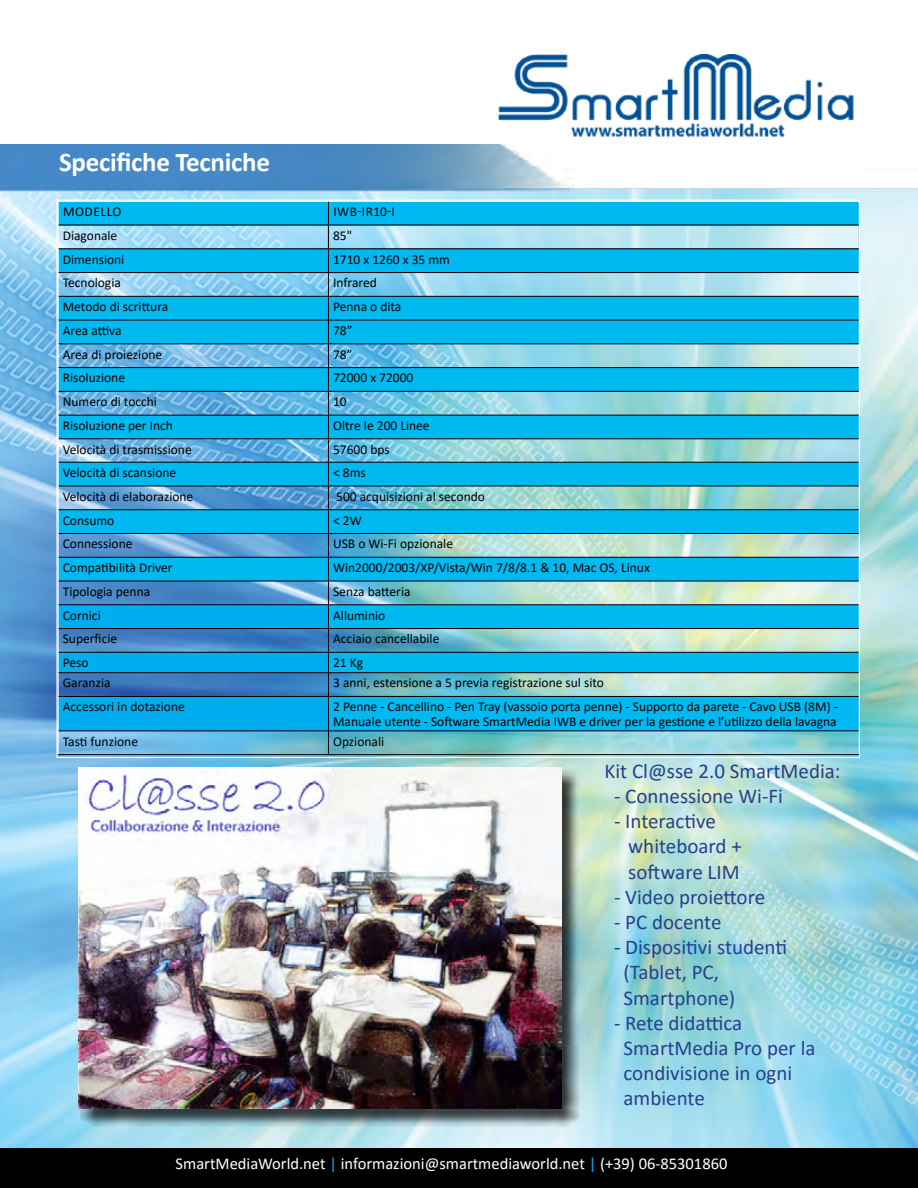
<style>
.page{position:relative;width:918px;height:1188px;background:#fff}
.page>*{position:absolute;margin:0;border:0;box-sizing:border-box;transform-origin:0 0}
.t1{font:700 27px "Calibri";letter-spacing:-.01em;color:#fff}
.t2{font:21px "Calibri";color:#25408f}
.t3{font:16.5px "Calibri";color:#fff}
.t4{font:13.5px/15px "Calibri";color:#000}
.t5{font:13.5px "Calibri";letter-spacing:.04em;color:#000}
.s1{color:#00aeef}
</style>
<div class="page">
<div style="left:0;top:1147px;width:918px;height:41px;background:#000"></div>
<img style="left:498px;top:54px;width:356px;height:83px">
<img style="left:0;top:144px;width:918px;height:1003px">
<svg style="left:329px;top:202px;width:529px;height:528px;background:#48c5e5"></svg>
<hr style="left:328px;top:320px;width:531px;height:1px;background:#000">
<hr style="left:328px;top:343px;width:531px;height:1px;background:#000">
<hr style="left:328px;top:367px;width:531px;height:1px;background:#000">
<hr style="left:328px;top:391px;width:531px;height:1px;background:#000">
<hr style="left:328px;top:415px;width:531px;height:1px;background:#000">
<hr style="left:328px;top:438px;width:531px;height:1px;background:#000">
<hr style="left:328px;top:462px;width:531px;height:1px;background:#000">
<hr style="left:328px;top:486px;width:531px;height:1px;background:#000">
<hr style="left:328px;top:509px;width:531px;height:1px;background:#000">
<hr style="left:328px;top:533px;width:531px;height:1px;background:#000">
<hr style="left:328px;top:557px;width:531px;height:1px;background:#000">
<hr style="left:328px;top:581px;width:531px;height:1px;background:#000">
<hr style="left:328px;top:272px;width:531px;height:1px;background:#000">
<hr style="left:328px;top:296px;width:531px;height:1px;background:#000">
<hr style="left:328px;top:604px;width:531px;height:1px;background:#000">
<hr style="left:328px;top:628px;width:531px;height:1px;background:#000">
<hr style="left:328px;top:652px;width:531px;height:1px;background:#000">
<hr style="left:328px;top:672px;width:531px;height:1px;background:#000">
<hr style="left:328px;top:696px;width:531px;height:1px;background:#000">
<hr style="left:328px;top:730px;width:531px;height:1px;background:#000">
<hr style="left:328px;top:754px;width:532px;height:1px;background:#000">
<hr style="left:58px;top:754px;width:270px;height:1px;background:#000">
<hr style="left:328px;top:224px;width:532px;height:2px;background:#000">
<svg style="left:58px;top:202px;width:271px;height:552px;background:#30a9dd"></svg>
<hr style="left:59px;top:248px;width:269px;height:1px;background:#000">
<hr style="left:328px;top:248px;width:532px;height:1px;background:#000">
<div style="left:80px;top:770px;width:500px;height:357px;background:#000;opacity:.75"></div>
<img style="left:78px;top:768px;width:483px;height:340px">
<p class="t1" style="left:59px;top:143px;width:213px">Specifiche Tecniche</p>
<p class="t5" style="left:63px;top:202px;width:60px">MODELLO</p>
<p class="t4" style="left:333px;top:204px;width:63px">IWB-IR10-I</p>
<p class="t4" style="left:63px;top:227px;width:56px">Diagonale</p>
<p class="t4" style="left:333px;top:227px;width:21px">85"</p>
<p class="t4" style="left:63px;top:251px;width:63px">Dimensioni</p>
<p class="t4" style="left:333px;top:251px;width:118px">1710 x 1260 x 35 mm</p>
<p class="t4" style="left:63px;top:275px;width:60px">Tecnologia</p>
<p class="t4" style="left:333px;top:275px;width:45px">Infrared</p>
<p class="t4" style="left:63px;top:299px;width:107px">Metodo di scrittura</p>
<p class="t4" style="left:333px;top:299px;width:70px">Penna o dita</p>
<p class="t4" style="left:63px;top:323px;width:60px">Area attiva</p>
<p class="t4" style="left:333px;top:323px;width:21px">78”</p>
<p class="t4" style="left:63px;top:346px;width:101px">Area di proiezione</p>
<p class="t4" style="left:333px;top:346px;width:21px">78”</p>
<p class="t4" style="left:63px;top:370px;width:64px">Risoluzione</p>
<p class="t4" style="left:333px;top:370px;width:82px">72000 x 72000</p>
<p class="t4" style="left:63px;top:394px;width:96px">Numero di tocchi</p>
<p class="t4" style="left:333px;top:394px;width:15px">10</p>
<p class="t4" style="left:63px;top:418px;width:112px">Risoluzione per Inch</p>
<p class="t4" style="left:333px;top:418px;width:98px">Oltre le 200 Linee</p>
<p class="t4" style="left:63px;top:441px;width:130px">Velocità di trasmissione</p>
<p class="t4" style="left:333px;top:441px;width:58px">57600 bps</p>
<p class="t4" style="left:63px;top:465px;width:115px">Velocità di scansione</p>
<p class="t4" style="left:333px;top:465px;width:34px">&lt; 8ms</p>
<p class="t4" style="left:63px;top:488px;width:132px">Velocità di elaborazione</p>
<p class="t4" style="left:336px;top:488px;width:150px">500 acquisizioni al secondo</p>
<p class="t4" style="left:63px;top:512px;width:53px">Consumo</p>
<p class="t4" style="left:333px;top:512px;width:30px">&lt; 2W</p>
<p class="t4" style="left:63px;top:536px;width:71px">Connessione</p>
<p class="t4" style="left:333px;top:536px;width:121px">USB o Wi-Fi opzionale</p>
<p class="t4" style="left:63px;top:560px;width:111px">Compatibilità Driver</p>
<p class="t4" style="left:333px;top:560px;width:318px">Win2000/2003/XP/Vista/Win 7/8/8.1 &amp; 10, Mac OS, Linux</p>
<p class="t4" style="left:63px;top:583px;width:89px">Tipologia penna</p>
<p class="t4" style="left:333px;top:583px;width:79px">Senza batteria</p>
<p class="t4" style="left:63px;top:607px;width:40px">Cornici</p>
<p class="t4" style="left:333px;top:607px;width:54px">Alluminio</p>
<p class="t4" style="left:63px;top:631px;width:56px">Superficie</p>
<p class="t4" style="left:333px;top:631px;width:108px">Acciaio cancellabile</p>
<p class="t4" style="left:63px;top:655px;width:27px">Peso</p>
<p class="t4" style="left:333px;top:655px;width:32px">21 Kg</p>
<p class="t4" style="left:63px;top:675px;width:49px">Garanzia</p>
<p class="t4" style="left:333px;top:675px;width:272px">3 anni, estensione a 5 previa registrazione sul sito</p>
<p class="t4" style="left:63px;top:699px;width:124px">Accessori in dotazione</p>
<p class="t4" style="left:333px;top:699px;width:506px">2 Penne - Cancellino - Pen Tray (vassoio porta penne) - Supporto da parete - Cavo USB (8M) -<br>Manuale utente - Software SmartMedia IWB e driver per la gestione e l’utilizzo della lavagna</p>
<p class="t4" style="left:63px;top:733px;width:77px">Tasti funzione</p>
<p class="t4" style="left:333px;top:733px;width:53px">Opzionali</p>
<p class="t2" style="left:605px;top:756px;width:238px">Kit Cl@sse 2.0 SmartMedia:</p>
<p class="t2" style="left:614px;top:781px;width:170px">- Connessione Wi-Fi</p>
<p class="t2" style="left:614px;top:807px;width:103px">- Interactive</p>
<p class="t2" style="left:628px;top:832px;width:115px">whiteboard +</p>
<p class="t2" style="left:628px;top:857px;width:113px">software LIM</p>
<p class="t2" style="left:614px;top:882px;width:153px">- Video proiettore</p>
<p class="t2" style="left:614px;top:907px;width:109px">- PC docente</p>
<p class="t2" style="left:614px;top:933px;width:175px">- Dispositivi studenti</p>
<p class="t2" style="left:624px;top:958px;width:97px">(Tablet, PC,</p>
<p class="t2" style="left:624px;top:983px;width:113px">Smartphone)</p>
<p class="t2" style="left:614px;top:1008px;width:130px">- Rete didattica</p>
<p class="t2" style="left:624px;top:1033px;width:193px">SmartMedia Pro per la</p>
<p class="t2" style="left:624px;top:1059px;width:170px">condivisione in ogni</p>
<p class="t2" style="left:624px;top:1084px;width:83px">ambiente</p>
<p class="t3" style="left:176px;top:1152px;width:553px">SmartMediaWorld.net <span class="s1">|</span> informazioni@smartmediaworld.net <span class="s1">|</span> (+39) 06-85301860</p>
</div>
